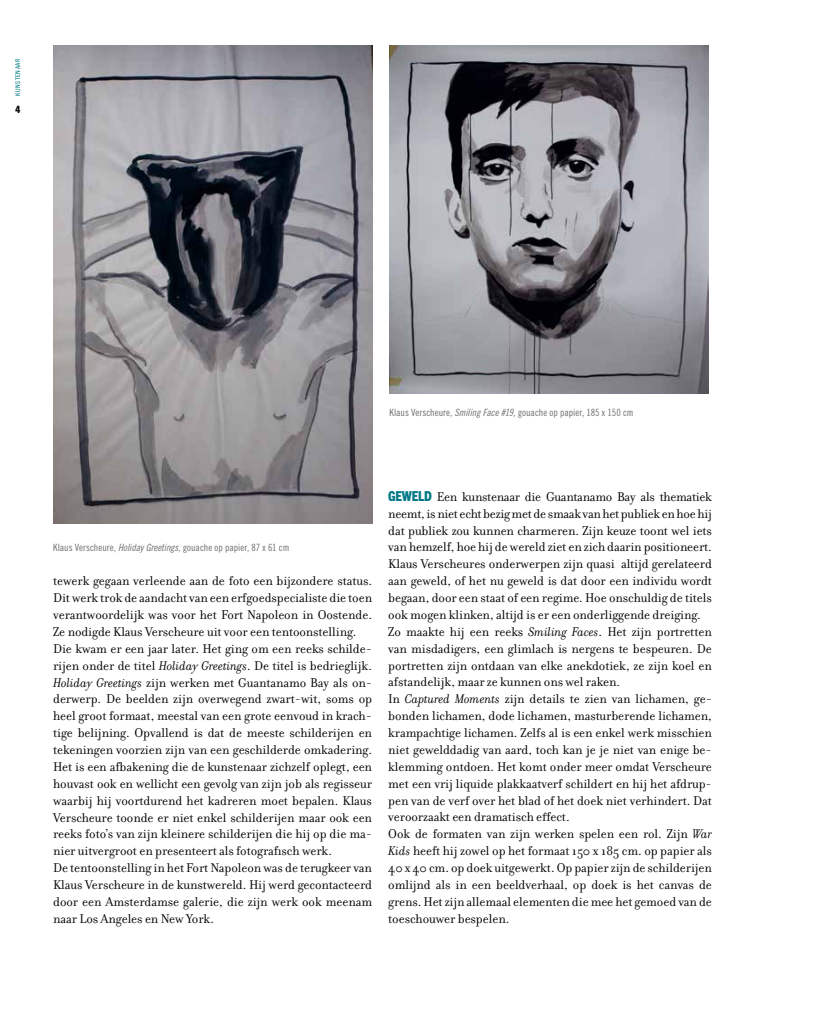
<style>
.page{position:relative;width:815px;height:1028px;background:#fff}
.page>*{position:absolute;margin:0;border:0;box-sizing:border-box;transform-origin:0 0}
.t1{font:13.75px/16.9px "Filosofia OT";letter-spacing:-.005em;color:#000}
.t2{font:10px "Trade Gothic LT Std Cn 18";color:#706f6f}
.t3{font:800 condensed 10px "Trade Gothic Next LT Pro";color:#000}
.t4{font:condensed 6.5px "Trade Gothic Next LT Pro";letter-spacing:.08em;color:#007986}
.s1{font-family:"Trade Gothic LT Std Cn 18 Obl"}
.s2{font-style:italic}
.s3{font-family:"Trade Gothic Next LT Pro";font-weight:800;font-stretch:condensed;color:#007986}
</style>
<div class="page">
<img style="left:53px;top:45px;width:319px;height:478px">
<img style="left:389px;top:45px;width:319px;height:348px">
<p class="t4" style="left:13px;top:96px;width:39px;rotate:-90deg">kunstenaar</p>
<p class="t3" style="left:15px;top:102px;width:6px">4</p>
<p class="t2" style="left:389px;top:407px;width:245px">Klaus Verscheure, <span class="s1">Smiling Face #19,</span> gouache op papier, 185 x 150 cm</p>
<p class="t2" style="left:53px;top:542px;width:238px">Klaus Verscheure, <span class="s1">Holiday Greetings,</span> gouache op papier, 87 x 61 cm</p>
<p class="t1" style="left:53px;top:572px;width:320px">tewerk gegaan verleende aan de foto een bijzondere status.<br>Dit werk trok de aandacht van een erfgoedspecialiste die toen verantwoordelijk was voor het Fort Napoleon in Oostende.<br>Ze nodigde Klaus Verscheure uit voor een tentoonstelling.<br>Die kwam er een jaar later. Het ging om een reeks schilde&shy;rijen onder de titel <span class="s2">Holiday Greetings</span>. De titel is bedrieglijk.<br><span class="s2">Holiday Greetings</span> zijn werken met Guantanamo Bay als on&shy;derwerp. De beelden zijn overwegend zwart-wit, soms op heel groot formaat, meestal van een grote eenvoud in krach&shy;tige belijning. Opvallend is dat de meeste schilderijen en tekeningen voorzien zijn van een geschilderde omkadering.<br>Het is een afbakening die de kunstenaar zichzelf oplegt, een houvast ook en wellicht een gevolg van zijn job als regisseur waarbij hij voortdurend het kadreren moet bepalen. Klaus Verscheure toonde er niet enkel schilderijen maar ook een reeks foto’s van zijn kleinere schilderijen die hij op die ma&shy;nier uitvergroot en presenteert als fotografisch werk.<br>De tentoonstelling in het Fort Napoleon was de terugkeer van Klaus Verscheure in de kunstwereld. Hij werd gecontacteerd door een Amsterdamse galerie, die zijn werk ook meenam naar Los Angeles en New York.</p>
<p class="t1" style="left:388px;top:488px;width:325px"><span class="s3">GEWELD</span> Een kunstenaar die Guantanamo Bay als thematiek neemt, is niet echt bezig met de smaak van het publiek en hoe hij dat publiek zou kunnen charmeren. Zijn keuze toont wel iets van hemzelf, hoe hij de wereld ziet en zich daarin positioneert.<br>Klaus Verscheures onderwerpen zijn quasi altijd gerelateerd aan geweld, of het nu geweld is dat door een individu wordt begaan, door een staat of een regime. Hoe onschuldig de titels ook mogen klinken, altijd is er een onderliggende dreiging.<br>Zo maakte hij een reeks <span class="s2">Smiling Faces</span>. Het zijn portretten van misdadigers, een glimlach is nergens te bespeuren. De portretten zijn ontdaan van elke anekdotiek, ze zijn koel en afstandelijk, maar ze kunnen ons wel raken.<br>In <span class="s2">Captured Moments</span> zijn details te zien van lichamen, ge&shy;bonden lichamen, dode lichamen, masturberende lichamen, krampachtige lichamen. Zelfs al is een enkel werk misschien niet gewelddadig van aard, toch kan je je niet van enige be&shy;klemming ontdoen. Het komt onder meer omdat Verscheure met een vrij liquide plakkaatverf schildert en hij het afdrup&shy;pen van de verf over het blad of het doek niet verhindert. Dat veroorzaakt een dramatisch effect.<br>Ook de formaten van zijn werken spelen een rol. Zijn <span class="s2">War Kids</span> heeft hij zowel op het formaat 150 x 185 cm. op papier als 40 x 40 cm. op doek uitgewerkt. Op papier zijn de schilderijen omlijnd als in een beeldverhaal, op doek is het canvas de grens. Het zijn allemaal elementen die mee het gemoed van de toeschouwer bespelen.</p>
</div>
